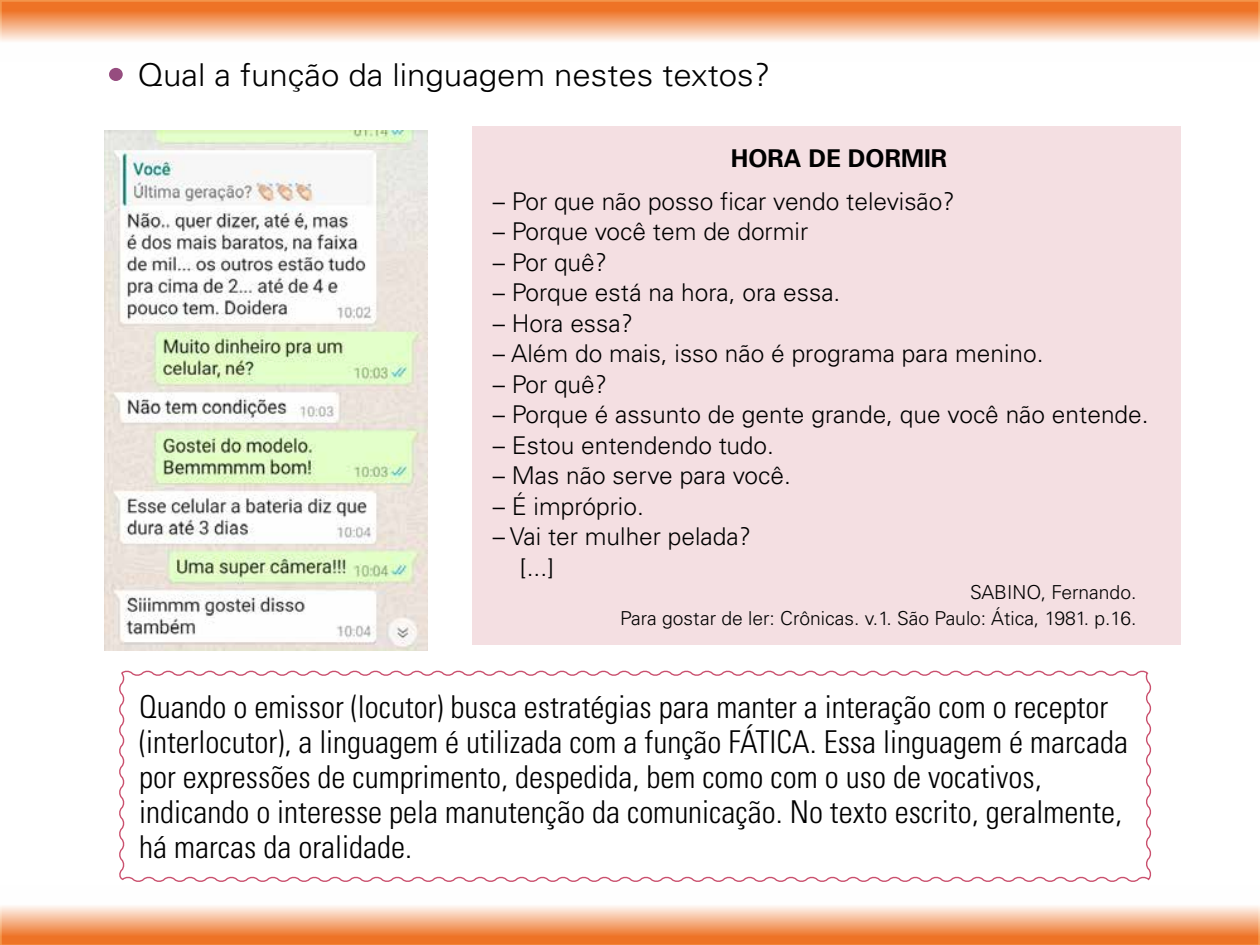
<style>
.page{position:relative;width:1260px;height:945px;background:#fff}
.page>*{position:absolute;margin:0;border:0;box-sizing:border-box;transform-origin:0 0}
.t1{font:300 condensed 31.5px/35px "Univers LT Std";color:#000}
.t2{font:300 31.5px "Univers LT Std";color:#000;scale:1.05 1}
.t3{font:300 24.5px/30.4px "Univers LT Std";color:#000}
.t4{font:700 24.5px "Univers LT Std";color:#000}
.t5{font:300 19.25px/25.9px "Univers LT Std";color:#000;text-align:right}
.s1{color:#964c7f}
</style>
<div class="page">
<svg style="left:0;top:0;width:1260px;height:42px;background:#f4a675"></svg>
<svg style="left:0;top:906px;width:1260px;height:39px;background:#f4a676"></svg>
<div style="left:109px;top:68px;width:14px;height:13px;border:2px solid #964c7f;border-radius:50%"></div>
<div style="left:473px;top:127px;width:708px;height:518px;background:#f4dfe2"></div>
<img style="left:104px;top:130px;width:323px;height:520px">
<svg style="left:119px;top:670px;width:1033px;height:212px"></svg>
<p class="t2" style="left:108px;top:56px;width:633px"><span class="s1">•</span> Qual a função da linguagem nestes textos?</p>
<p class="t4" style="left:731px;top:144px;width:218px">HORA DE DORMIR</p>
<p class="t3" style="left:493px;top:186px;width:463px">– Por que não posso ficar vendo televisão?</p>
<p class="t3" style="left:493px;top:216px;width:317px">– Porque você tem de dormir</p>
<p class="t3" style="left:493px;top:247px;width:116px">– Por quê?</p>
<p class="t3" style="left:493px;top:277px;width:349px">– Porque está na hora, ora essa.</p>
<p class="t3" style="left:493px;top:308px;width:142px">– Hora essa?</p>
<p class="t3" style="left:493px;top:338px;width:552px">– Além do mais, isso não é programa para menino.</p>
<p class="t3" style="left:493px;top:369px;width:116px">– Por quê?</p>
<p class="t3" style="left:493px;top:399px;width:657px">– Porque é assunto de gente grande, que você não entende.</p>
<p class="t3" style="left:493px;top:430px;width:283px">– Estou entendendo tudo.</p>
<p class="t3" style="left:493px;top:460px;width:300px">– Mas não serve para você.</p>
<p class="t3" style="left:493px;top:491px;width:153px">– É impróprio.</p>
<p class="t3" style="left:520px;top:521px;width:232px;text-indent:-27px">– Vai ter mulher pelada? [...]</p>
<p class="t5" style="left:620px;top:579px;width:518px">SABINO, Fernando.<br>Para gostar de ler: Crônicas. v.1. São Paulo: Ática, 1981. p.16.</p>
<p class="t1" style="left:139px;top:689px;width:990px">Quando o emissor (locutor) busca estratégias para manter a interação com o receptor (interlocutor), a linguagem é utilizada com a função FÁTICA. Essa linguagem é marcada por expressões de cumprimento, despedida, bem como com o uso de vocativos, indicando o interesse pela manutenção da comunicação. No texto escrito, geralmente, há marcas da oralidade.</p>
</div>
